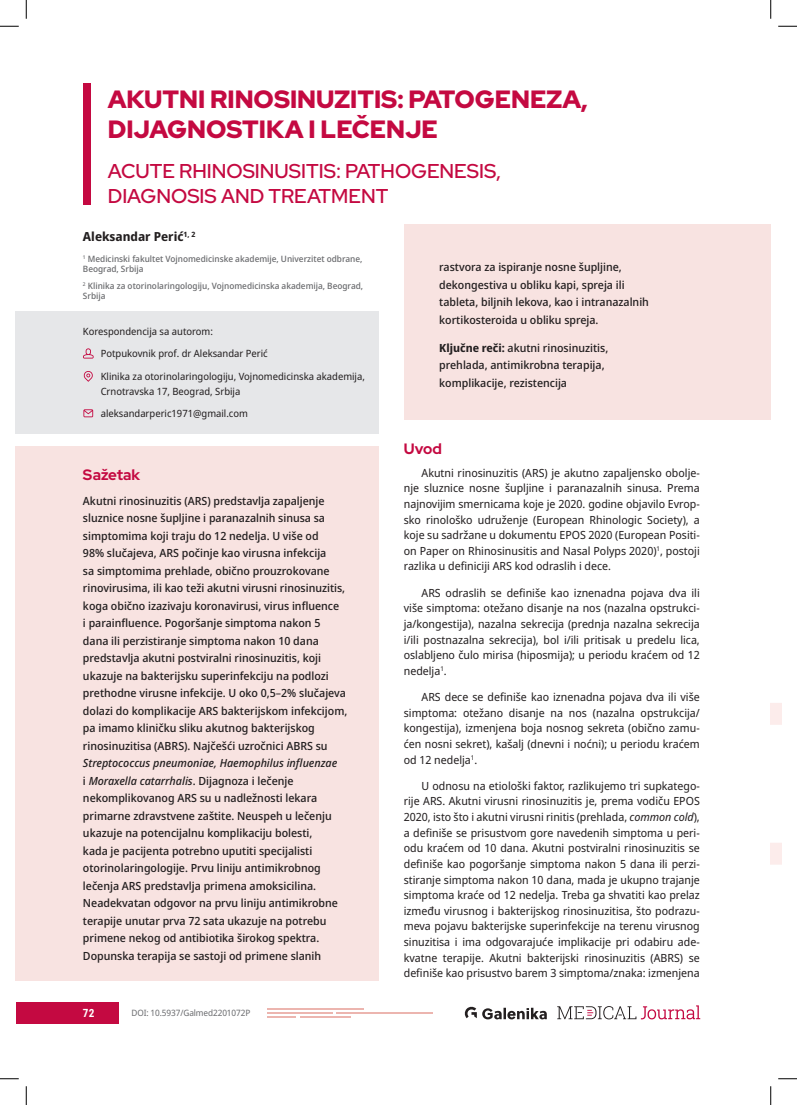
<style>
.page{position:relative;width:797px;height:1105px;background:#fff}
.page>*{position:absolute;margin:0;border:0;box-sizing:border-box;transform-origin:0 0}
.Naslov{font:900 25px/30px "Red Hat Display";color:#c40941}
.Naslov_ENG{font:500 20px/25px "Red Hat Display";color:#c40941}
.Podnaslov_Sažetak{font:700 15px "Red Hat Display";color:#c40941}
.Paragraf_-_Autori{font:700 12.5px "Noto Sans Display";color:#231f20}
.Paragraf_-_Glavni{font:11.25px/15.6px "Noto Sans Display";color:#231f20;text-align:justify}
.Paragraf_-_Sažetak{font:500 11.25px/17.5px "Noto Sans Display";color:#231f20}
.Paragraf_-_Sažetak_d{font:500 11.25px/17.5px "Noto Sans Display";color:#231f20}
.t1{font:700 11.25px "Roboto Condensed";color:#fff}
.Paragraf_-_Korespode{font:10px/15px "Noto Sans Display";color:#231f20}
.Korespodencija_Naslo{font:10px "Noto Sans Display";color:#231f20}
.Paragraf_-_Klinike{font:500 8.75px/10px "Noto Sans Display";color:#6c6d70}
.t2{font:8.75px "Noto Sans Display";letter-spacing:-.01em;color:#6c6d70}
.s1{font-weight:700}
.s2{font-weight:400}
.s3{font-style:italic}
</style>
<div class="page">
<svg style="left:464px;top:1005px;width:236px;height:14px"></svg>
<svg style="left:770px;top:703px;width:11px;height:162px"></svg>
<div style="left:16px;top:1002px;width:102px;height:22px;background:#c40941"></div>
<hr style="left:268px;top:1012px;width:65px;height:1px;background:#ecb5af">
<hr style="left:336px;top:1012px;width:96px;height:1px;background:#ecb5af">
<hr style="left:268px;top:1008px;width:96px;height:2px;background:#ecb5af">
<svg style="left:268px;top:1016px;width:28px;height:1px"></svg>
<hr style="left:299px;top:1016px;width:51px;height:1px;background:#ecb5af">
<div style="left:83px;top:83px;width:7px;height:59px;background:#c40941"></div>
<div style="left:83px;top:139px;width:7px;height:66px;background:#c40941"></div>
<div style="left:16px;top:311px;width:363px;height:63px;background:#e6e7e9"></div>
<div style="left:16px;top:370px;width:363px;height:64px;background:#e6e7e9"></div>
<div style="left:16px;top:447px;width:363px;height:534px;background:#f8e3e1"></div>
<div style="left:404px;top:224px;width:366px;height:131px;background:#f8e3e1"></div>
<div style="left:404px;top:304px;width:366px;height:116px;background:#f8e3e1"></div>
<svg style="left:83px;top:348px;width:11px;height:11px"></svg>
<svg style="left:83px;top:371px;width:10px;height:11px"></svg>
<svg style="left:83px;top:409px;width:10px;height:8px"></svg>
<svg style="left:0;top:25px;width:19px;height:2px"></svg>
<svg style="left:778px;top:25px;width:19px;height:2px"></svg>
<svg style="left:0;top:1078px;width:19px;height:1px"></svg>
<svg style="left:778px;top:1078px;width:19px;height:1px"></svg>
<svg style="left:25px;top:0;width:2px;height:19px"></svg>
<svg style="left:25px;top:1086px;width:2px;height:19px"></svg>
<svg style="left:770px;top:0;width:1px;height:19px"></svg>
<svg style="left:770px;top:1086px;width:1px;height:19px"></svg>
<p class="Naslov" style="left:108px;top:84px;width:481px">AKUTNI RINOSINUZITIS: PATOGENEZA,<br>DIJAGNOSTIKA I LEČENJE</p>
<p class="Naslov_ENG" style="left:108px;top:158px;width:395px">ACUTE RHINOSINUSITIS: PATHOGENESIS,<br>DIAGNOSIS AND TREATMENT</p>
<p class="Paragraf_-_Autori" style="left:83px;top:228px;width:114px">Aleksandar Perić<sup>1,</sup> <sup>2</sup></p>
<p class="Paragraf_-_Klinike" style="left:83px;top:254px;width:281px"><sup>1</sup> Medicinski fakultet Vojnomedicinske akademije, Univerzitet odbrane,<br>Beograd, Srbija</p>
<p class="Paragraf_-_Klinike" style="left:83px;top:281px;width:282px"><sup>2</sup> Klinika za otorinolaringologiju, Vojnomedicinska akademija, Beograd,<br>Srbija</p>
<p class="Korespodencija_Naslo" style="left:83px;top:325px;width:131px">Korespondencija sa autorom:</p>
<p class="Paragraf_-_Korespode" style="left:101px;top:346px;width:169px">Potpukovnik prof. dr Aleksandar Perić</p>
<p class="Paragraf_-_Korespode" style="left:101px;top:369px;width:266px">Klinika za otorinolaringologiju, Vojnomedicinska akademija,<br>Crnotravska 17, Beograd, Srbija</p>
<p class="Paragraf_-_Korespode" style="left:101px;top:406px;width:149px">aleksandarperic1971@gmail.com</p>
<p class="Paragraf_-_Sažetak_d" style="left:439px;top:259px;width:211px">rastvora za ispiranje nosne šupljine, dekongestiva u obliku kapi, spreja ili tableta, biljnih lekova, kao i intranazalnih kortikosteroida u obliku spreja.</p>
<p class="Paragraf_-_Sažetak_d" style="left:439px;top:339px;width:170px"><span class="s1">Ključne reči:</span> akutni rinosinuzitis, prehlada, antimikrobna terapija, komplikacije, rezistencija</p>
<p class="Podnaslov_Sažetak" style="left:83px;top:465px;width:59px">Sažetak</p>
<p class="Paragraf_-_Sažetak" style="left:83px;top:492px;width:266px">Akutni rinosinuzitis (ARS) predstavlja zapaljenje sluznice nosne šupljine i paranazalnih sinusa sa simptomima koji traju do 12 nedelja. U više od<br>98% slučajeva, ARS počinje kao virusna infekcija<br>sa simptomima prehlade, obično prouzrokovane rinovirusima, ili kao teži akutni virusni rinosinuzitis, koga obično izazivaju koronavirusi, virus influence<br>i parainfluence. Pogoršanje simptoma nakon 5 dana ili perzistiranje simptoma nakon 10 dana predstavlja akutni postviralni rinosinuzitis, koji ukazuje na bakterijsku superinfekciju na podlozi prethodne virusne infekcije. U oko 0,5<span class="s2">–</span>2% slučajeva dolazi do komplikacije ARS bakterijskom infekcijom, pa imamo kliničku sliku akutnog bakterijskog rinosinuzitisa (ABRS). Najčešći uzročnici ABRS su <span class="s3">Streptococcus pneumoniae, Haemophilus influenzae<br></span>i <span class="s3">Moraxella catarrhalis</span>. Dijagnoza i lečenje nekomplikovanog ARS su u nadležnosti lekara primarne zdravstvene zaštite. Neuspeh u lečenju ukazuje na potencijalnu komplikaciju bolesti,<br>kada je pacijenta potrebno uputiti specijalisti otorinolaringologije. Prvu liniju antimikrobnog lečenja ARS predstavlja primena amoksicilina.<br>Neadekvatan odgovor na prvu liniju antimikrobne terapije unutar prva 72 sata ukazuje na potrebu primene nekog od antibiotika širokog spektra.<br>Dopunska terapija se sastoji od primene slanih</p>
<p class="t1" style="left:83px;top:1005px;width:13px">72</p>
<p class="t2" style="left:131px;top:1006px;width:120px">DOI: 10.5937/Galmed2201072P</p>
<p class="Podnaslov_Sažetak" style="left:404px;top:439px;width:40px">Uvod</p>
<p class="Paragraf_-_Glavni" style="left:404px;top:465px;width:297px;text-indent:18px">Akutni rinosinuzitis (ARS) je akutno zapaljensko obolje&shy;nje sluznice nosne šupljine i paranazalnih sinusa. Prema najnovijim smernicama koje je 2020. godine objavilo Evrop&shy;sko rinološko udruženje (European Rhinologic Society), a koje su sadržane u dokumentu EPOS 2020 (European Positi&shy;on Paper on Rhinosinusitis and Nasal Polyps 2020)<sup>1</sup>, postoji razlika u definiciji ARS kod odraslih i dece.</p>
<p class="Paragraf_-_Glavni" style="left:404px;top:585px;width:297px;text-indent:18px">ARS odraslih se definiše kao iznenadna pojava dva ili više simptoma: otežano disanje na nos (nazalna opstrukci&shy;ja/kongestija), nazalna sekrecija (prednja nazalna sekrecija i/ili postnazalna sekrecija), bol i/ili pritisak u predelu lica, oslabljeno čulo mirisa (hiposmija); u periodu kraćem od 12 nedelja<sup>1</sup>.</p>
<p class="Paragraf_-_Glavni" style="left:404px;top:689px;width:297px;text-indent:18px">ARS dece se definiše kao iznenadna pojava dva ili više simptoma: otežano disanje na nos (nazalna opstrukcija/ kongestija), izmenjena boja nosnog sekreta (obično zamu&shy;ćen nosni sekret), kašalj (dnevni i noćni); u periodu kraćem od 12 nedelja<sup>1</sup>.</p>
<p class="Paragraf_-_Glavni" style="left:404px;top:778px;width:297px;text-indent:18px">U odnosu na etiološki faktor, razlikujemo tri supkatego&shy;rije ARS. Akutni virusni rinosinuzitis je, prema vodiču EPOS 2020, isto što i akutni virusni rinitis (prehlada, <span class="s3">common cold</span>), a definiše se prisustvom gore navedenih simptoma u peri&shy;odu kraćem od 10 dana. Akutni postviralni rinosinuzitis se definiše kao pogoršanje simptoma nakon 5 dana ili perzi&shy;stiranje simptoma nakon 10 dana, mada je ukupno trajanje simptoma kraće od 12 nedelja. Treba ga shvatiti kao prelaz između virusnog i bakterijskog rinosinuzitisa, što podrazu&shy;meva pojavu bakterijske superinfekcije na terenu virusnog sinuzitisa i ima odgovarajuće implikacije pri odabiru ade&shy;kvatne terapije. Akutni bakterijski rinosinuzitis (ABRS) se definiše kao prisustvo barem 3 simptoma/znaka: izmenjena</p>
</div>
